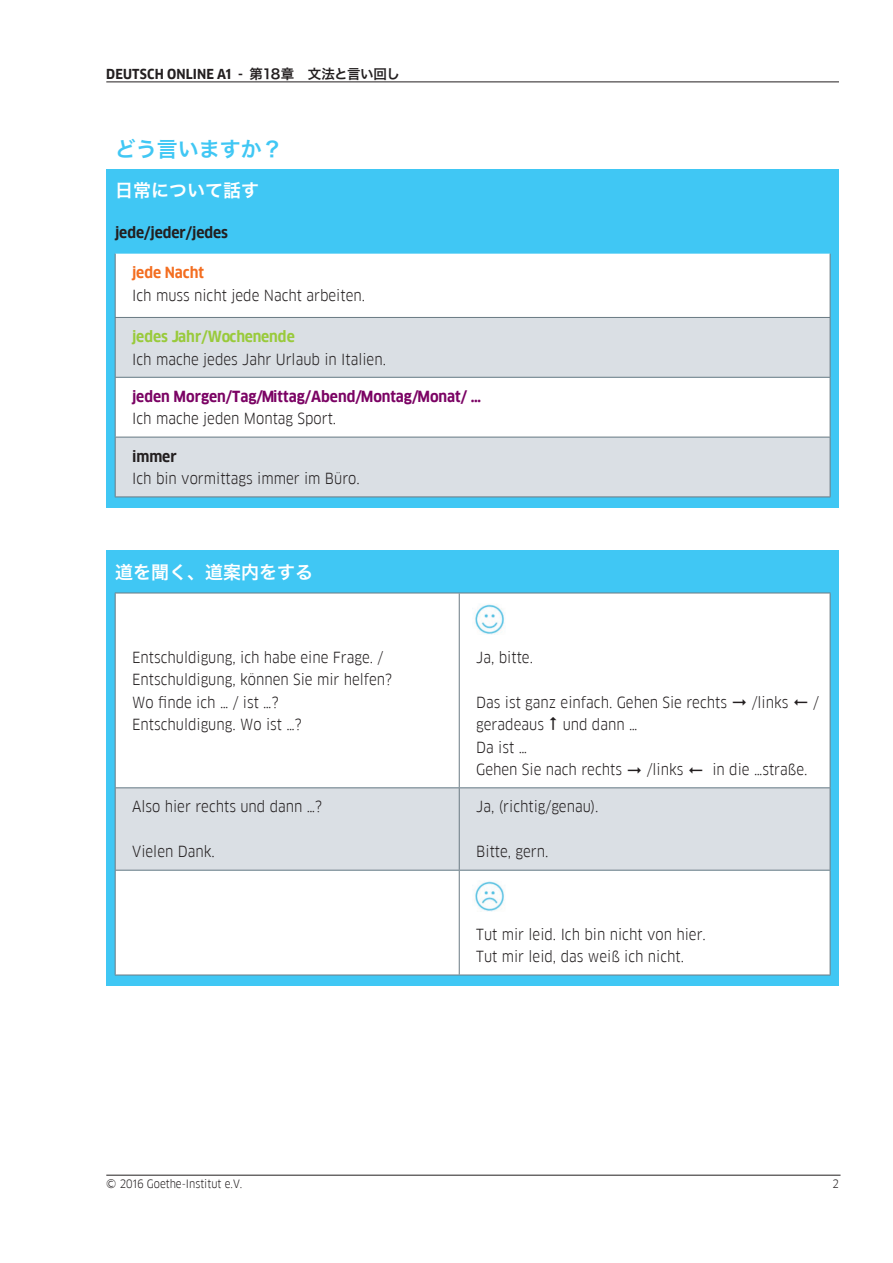
<style>
.page{position:relative;width:893px;height:1263px;background:#fff}
.page>*{position:absolute;margin:0;border:0;box-sizing:border-box;transform-origin:0 0}
.t1{font:21px "Hira Kaku Pro W6";color:#40c7f4}
.t2{font:18px "Hira Kaku Pro W6";color:#fff}
.t3{font:15px/22.5px "Goethe FF Clan";color:#231f20}
.t4{font:700 15px "Goethe FF Clan";color:#7b0364}
.t5{font:700 15px "Goethe FF Clan";letter-spacing:-.02em;color:#231f20}
.t6{font:700 15px "Goethe FF Clan";letter-spacing:-.015em;color:#99ca3b}
.t7{font:700 15px "Goethe FF Clan";color:#f36e21}
.t8{font:13.5px "Hira Kaku Pro W6";letter-spacing:-.04em;color:#231f20}
.t9{font:700 13.5px "Goethe FF Clan";color:#231f20}
.t10{font:11.25px "Goethe FF Clan";color:#231f20}
.s1{font-family:"Goethe FF Clan";font-weight:700}
</style>
<div class="page">
<hr style="left:106px;top:1175px;width:734px;height:1px;background:#231f20">
<hr style="left:106px;top:82px;width:733px;height:1px;background:#231f20">
<div style="left:106px;top:169px;width:733px;height:339px;background:#40c7f4"></div>
<svg style="left:115px;top:253px;width:715px;height:1px"></svg>
<div style="left:116px;top:254px;width:714px;height:63px;background:#fff"></div>
<svg style="left:116px;top:318px;width:714px;height:178px;fill:#dadfe4"></svg>
<hr style="left:115px;top:317px;width:715px;height:1px;background:#6b7a83">
<hr style="left:115px;top:377px;width:715px;height:1px;background:#6b7a83">
<hr style="left:115px;top:437px;width:715px;height:1px;background:#6b7a83">
<hr style="left:115px;top:496px;width:715px;height:1px;background:#6b7a83">
<hr style="left:830px;top:254px;width:1px;height:63px;background:#6b7a83">
<hr style="left:830px;top:318px;width:1px;height:59px;background:#6b7a83">
<hr style="left:830px;top:378px;width:1px;height:59px;background:#6b7a83">
<hr style="left:830px;top:437px;width:1px;height:59px;background:#6b7a83">
<hr style="left:115px;top:254px;width:1px;height:63px;background:#6b7a83">
<hr style="left:115px;top:318px;width:1px;height:59px;background:#6b7a83">
<hr style="left:115px;top:378px;width:1px;height:59px;background:#6b7a83">
<hr style="left:115px;top:437px;width:1px;height:59px;background:#6b7a83">
<div style="left:106px;top:551px;width:733px;height:435px;background:#40c7f4"></div>
<div style="left:116px;top:594px;width:714px;height:381px;background:#fff"></div>
<div style="left:116px;top:788px;width:714px;height:82px;background:#dadfe4"></div>
<hr style="left:115px;top:593px;width:344px;height:1px;background:#6b7a83">
<hr style="left:459px;top:593px;width:371px;height:1px;background:#6b7a83">
<hr style="left:115px;top:787px;width:344px;height:1px;background:#6b7a83">
<hr style="left:459px;top:787px;width:371px;height:1px;background:#6b7a83">
<hr style="left:115px;top:870px;width:344px;height:1px;background:#6b7a83">
<hr style="left:459px;top:870px;width:371px;height:1px;background:#6b7a83">
<hr style="left:115px;top:975px;width:344px;height:1px;background:#6b7a83">
<hr style="left:459px;top:975px;width:371px;height:1px;background:#6b7a83">
<hr style="left:459px;top:593px;width:1px;height:194px;background:#6b7a83">
<hr style="left:459px;top:788px;width:1px;height:82px;background:#6b7a83">
<hr style="left:459px;top:870px;width:1px;height:105px;background:#6b7a83">
<hr style="left:115px;top:593px;width:1px;height:194px;background:#6b7a83">
<hr style="left:830px;top:593px;width:1px;height:194px;background:#6b7a83">
<hr style="left:115px;top:788px;width:1px;height:82px;background:#6b7a83">
<hr style="left:830px;top:788px;width:1px;height:82px;background:#6b7a83">
<hr style="left:115px;top:870px;width:1px;height:105px;background:#6b7a83">
<hr style="left:830px;top:870px;width:1px;height:105px;background:#6b7a83">
<img style="left:473px;top:603px;width:32px;height:31px">
<img style="left:473px;top:880px;width:32px;height:32px">
<svg style="left:733px;top:699px;width:13px;height:7px"></svg>
<svg style="left:794px;top:699px;width:13px;height:7px"></svg>
<svg style="left:550px;top:717px;width:7px;height:13px"></svg>
<svg style="left:628px;top:767px;width:13px;height:6px"></svg>
<svg style="left:689px;top:767px;width:13px;height:6px"></svg>
<p class="t9" style="left:106px;top:66px;width:9px">DEUTSCH</p>
<p class="t9" style="left:167px;top:66px;width:9px">ONLINE</p>
<p class="t8" style="left:217px;top:61px;width:184px"><span class="s1">A1 -</span> 第18章　文法と言い回し</p>
<h1 class="t1" style="left:115px;top:130px;width:169px">どう言いますか？</h1>
<p class="t2" style="left:115px;top:174px;width:145px">日常について話す</p>
<p class="t5" style="left:115px;top:224px;width:114px">jede/jeder/jedes</p>
<p class="t7" style="left:132px;top:264px;width:73px">jede Nacht</p>
<p class="t3" style="left:132px;top:284px;width:234px">Ich muss nicht jede Nacht arbeiten.</p>
<p class="t6" style="left:132px;top:328px;width:164px">jedes Jahr/Wochenende</p>
<p class="t3" style="left:132px;top:348px;width:255px">Ich mache jedes Jahr Urlaub in Italien.</p>
<p class="t4" style="left:132px;top:388px;width:350px">jeden Morgen/Tag/Mittag/Abend/Montag/Monat/ …</p>
<p class="t3" style="left:132px;top:408px;width:206px">Ich mache jeden Montag Sport.</p>
<p class="t5" style="left:132px;top:447px;width:46px">immer</p>
<p class="t3" style="left:132px;top:467px;width:229px">Ich bin vormittags immer im Büro.</p>
<p class="t2" style="left:115px;top:556px;width:199px">道を聞く、道案内をする</p>
<p class="t3" style="left:132px;top:646px;width:261px">Entschuldigung, ich habe eine Frage. /<br>Entschuldigung, können Sie mir helfen?<br>Wo finde ich … / ist …?<br>Entschuldigung. Wo ist …?</p>
<p class="t3" style="left:476px;top:646px;width:58px">Ja, bitte.</p>
<p class="t3" style="left:476px;top:691px;width:252px">Das ist ganz einfach. Gehen Sie rechts</p>
<p class="t3" style="left:752px;top:691px;width:38px">/links</p>
<p class="t3" style="left:813px;top:691px;width:7px">/</p>
<p class="t3" style="left:476px;top:713px;width:163px">geradeaus und dann …<br>Da ist …<br>Gehen Sie nach rechts</p>
<p class="t3" style="left:647px;top:758px;width:38px">/links</p>
<p class="t3" style="left:712px;top:758px;width:96px">in die …straße.</p>
<p class="t3" style="left:132px;top:796px;width:191px">Also hier rechts und dann …?</p>
<p class="t3" style="left:132px;top:841px;width:84px">Vielen Dank.</p>
<p class="t3" style="left:476px;top:796px;width:124px">Ja, (richtig/genau).</p>
<p class="t3" style="left:476px;top:841px;width:74px">Bitte, gern.</p>
<p class="t3" style="left:476px;top:923px;width:231px">Tut mir leid. Ich bin nicht von hier.<br>Tut mir leid, das weiß ich nicht.</p>
<p class="t10" style="left:106px;top:1177px;width:138px">© 2016 Goethe-Institut e.V.</p>
<p class="t10" style="left:832px;top:1177px;width:8px">2</p>
</div>
